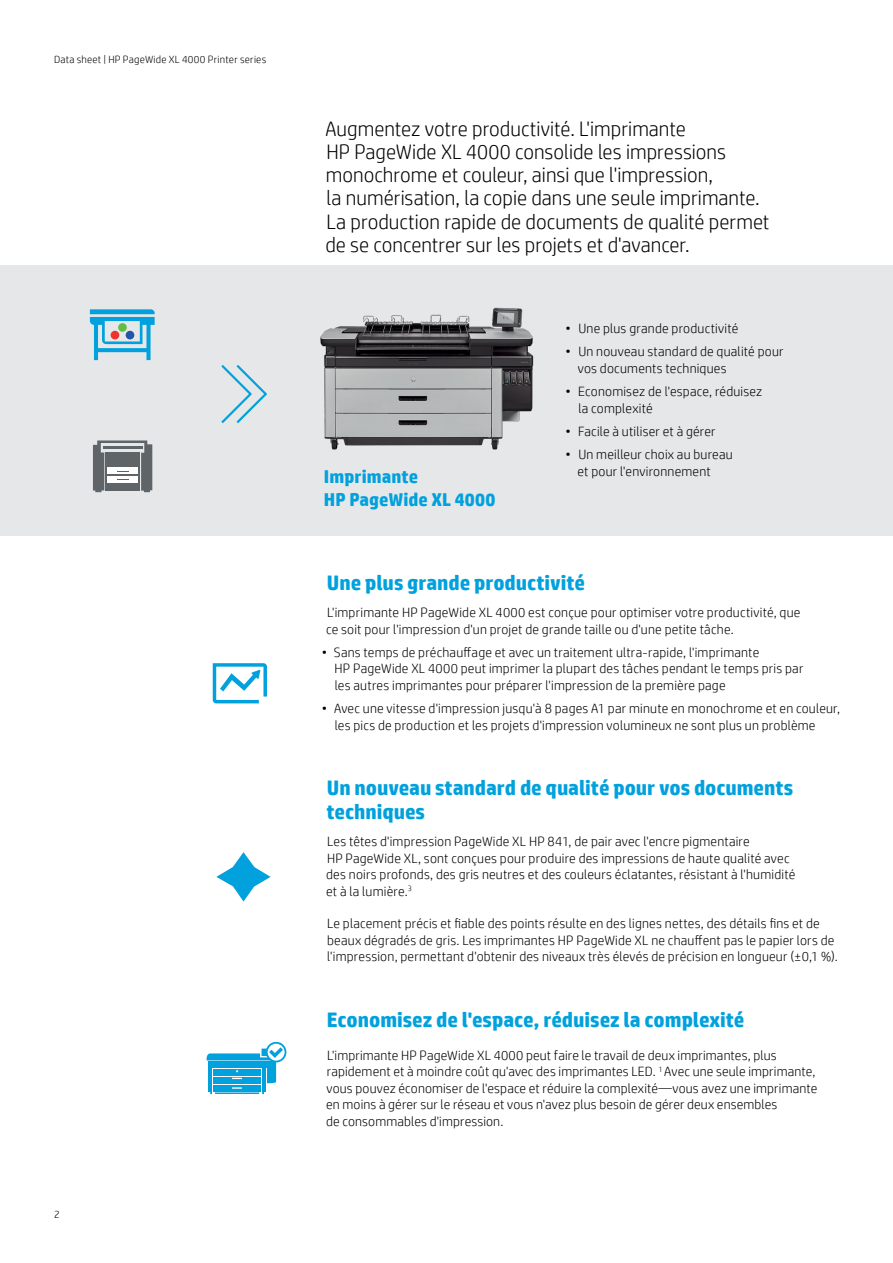
<style>
.page{position:relative;width:893px;height:1263px;background:#fff}
.page>*{position:absolute;margin:0;border:0;box-sizing:border-box;transform-origin:0 0}
.t1{font:300 21px/23.2px "HP Simplified";color:#000}
.t2{font:700 21px/24px "HP Simplified";letter-spacing:-.005em;color:#00a1dd}
.t3{font:700 18.6px/22.4px "HP Simplified";letter-spacing:.005em;color:#00a1dd}
.t4{font:300 13.5px/16.5px "HP Simplified";letter-spacing:.015em;color:#000}
.t5{font:300 10.5px "HP Simplified";letter-spacing:.025em;color:#000}
</style>
<div class="page">
<div style="left:0;top:265px;width:893px;height:270px;background:#e6e7e8"></div>
<img style="left:320px;top:307px;width:214px;height:143px">
<svg style="left:221px;top:365px;width:46px;height:59px"></svg>
<svg style="left:93px;top:440px;width:59px;height:52px;background:#878c8f"></svg>
<svg style="left:213px;top:663px;width:54px;height:40px"></svg>
<svg style="left:216px;top:852px;width:55px;height:49px"></svg>
<svg style="left:90px;top:309px;width:65px;height:51px"></svg>
<div style="left:111px;top:331px;width:8px;height:8px;background:#ee322d;border-radius:50%"></div>
<div style="left:126px;top:331px;width:8px;height:8px;background:#2255a6;border-radius:50%"></div>
<div style="left:118px;top:323px;width:9px;height:9px;background:#63bc46;border-radius:50%"></div>
<svg style="left:207px;top:1042px;width:79px;height:52px"></svg>
<p class="t5" style="left:54px;top:52px;width:214px">Data sheet | HP PageWide XL 4000 Printer series</p>
<p class="t5" style="left:54px;top:1207px;width:7px">2</p>
<p class="t1" style="left:325px;top:116px;width:446px">Augmentez votre productivité. L'imprimante<br>HP PageWide XL 4000 consolide les impressions monochrome et couleur, ainsi que l'impression,<br>la numérisation, la copie dans une seule imprimante.<br>La production rapide de documents de qualité permet de se concentrer sur les projets et d'avancer.</p>
<h2 class="t3" style="left:324px;top:466px;width:173px">Imprimante<br>HP PageWide XL 4000</h2>
<p class="t4" style="left:566px;top:320px;width:174px">• Une plus grande productivité</p>
<p class="t4" style="left:578px;top:343px;width:207px;text-indent:-12px">• Un nouveau standard de qualité pour vos documents techniques</p>
<p class="t4" style="left:578px;top:383px;width:186px;text-indent:-13px">• Economisez de l'espace, réduisez la complexité</p>
<p class="t4" style="left:566px;top:423px;width:152px">• Facile à utiliser et à gérer</p>
<p class="t4" style="left:577px;top:446px;width:157px;text-indent:-12px">• Un meilleur choix au bureau et pour l'environnement</p>
<h1 class="t2" style="left:327px;top:571px;width:260px">Une plus grande productivité</h1>
<p class="t4" style="left:326px;top:604px;width:476px">L'imprimante HP PageWide XL 4000 est conçue pour optimiser votre productivité, que ce soit pour l'impression d'un projet de grande taille ou d'une petite tâche.</p>
<p class="t4" style="left:335px;top:644px;width:470px;text-indent:-13px">• Sans temps de préchauffage et avec un traitement ultra-rapide, l'imprimante<br>HP PageWide XL 4000 peut imprimer la plupart des tâches pendant le temps pris par les autres imprimantes pour préparer l'impression de la première page</p>
<p class="t4" style="left:335px;top:700px;width:507px;text-indent:-13px">• Avec une vitesse d'impression jusqu'à 8 pages A1 par minute en monochrome et en couleur, les pics de production et les projets d'impression volumineux ne sont plus un problème</p>
<h1 class="t2" style="left:326px;top:776px;width:468px">Un nouveau standard de qualité pour vos documents techniques</h1>
<p class="t4" style="left:326px;top:833px;width:471px">Les têtes d'impression PageWide XL HP 841, de pair avec l'encre pigmentaire<br>HP PageWide XL, sont conçues pour produire des impressions de haute qualité avec des noirs profonds, des gris neutres et des couleurs éclatantes, résistant à l'humidité et à la lumière.<sup>3</sup></p>
<p class="t4" style="left:327px;top:915px;width:512px">Le placement précis et fiable des points résulte en des lignes nettes, des détails fins et de beaux dégradés de gris. Les imprimantes HP PageWide XL ne chauffent pas le papier lors de l'impression, permettant d'obtenir des niveaux très élevés de précision en longueur (±0,1 %).</p>
<h1 class="t2" style="left:327px;top:1008px;width:419px">Economisez de l'espace, réduisez la complexité</h1>
<p class="t4" style="left:326px;top:1047px;width:493px">L'imprimante HP PageWide XL 4000 peut faire le travail de deux imprimantes, plus rapidement et à moindre coût qu'avec des imprimantes LED. <sup>1</sup> Avec une seule imprimante, vous pouvez économiser de l'espace et réduire la complexité—vous avez une imprimante en moins à gérer sur le réseau et vous n'avez plus besoin de gérer deux ensembles<br>de consommables d'impression.</p>
</div>
